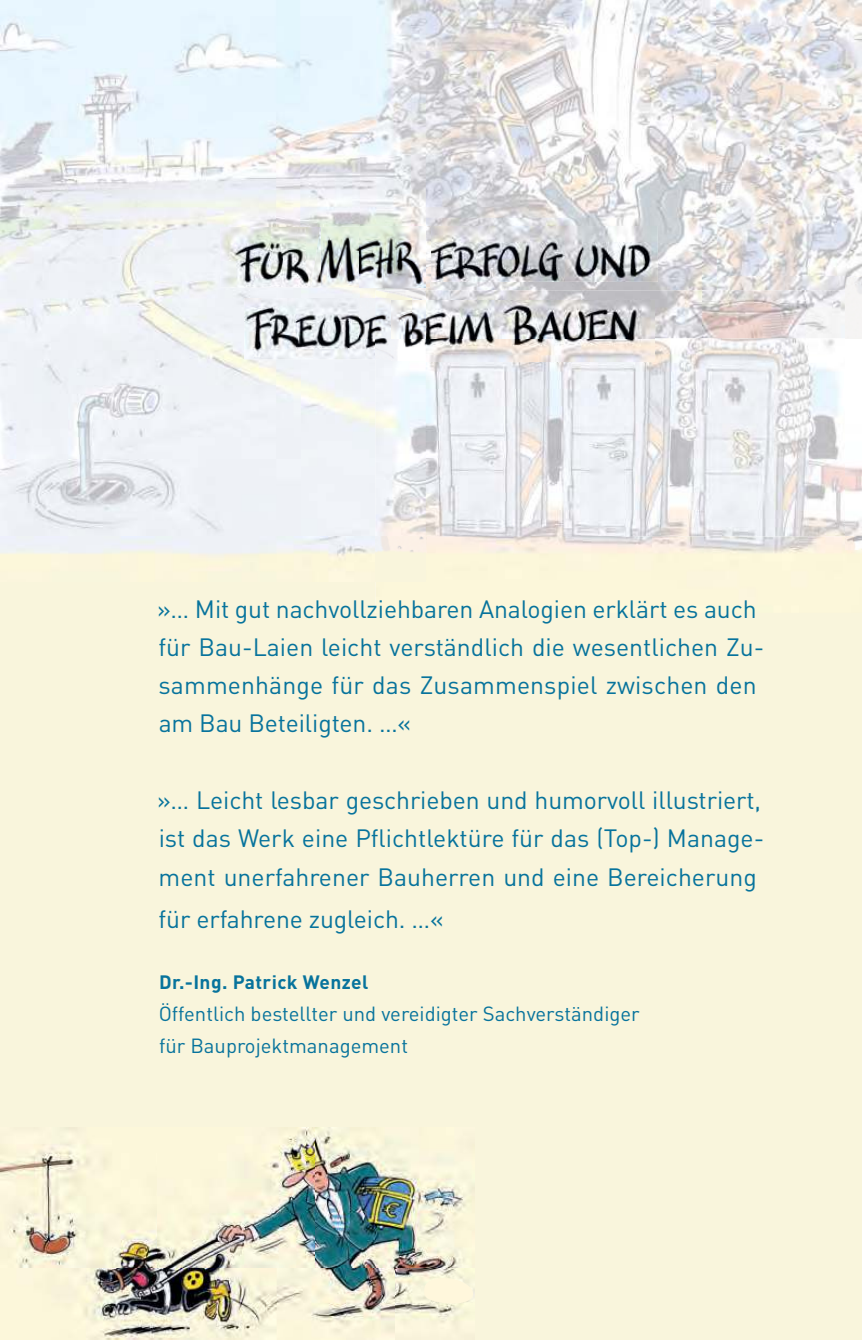
<style>
.page{position:relative;width:862px;height:1340px;background:#fff}
.page>*{position:absolute;margin:0;border:0;box-sizing:border-box;transform-origin:0 0}
.t1{font:24.75px/38.2px "DIN";color:#07739c}
.t2{font:20.25px/31.9px "DIN";color:#07739c}
.t3{font:700 19.12px "DIN";letter-spacing:.02em;color:#07739c}
</style>
<div class="page">
<img style="left:425px;top:0;width:436px;height:338px">
<img style="left:845px;top:277px;width:16px;height:13px">
<img style="left:425px;top:361px;width:210px;height:175px">
<img style="left:635px;top:338px;width:226px;height:198px">
<img style="left:0;top:0;width:375px;height:536px">
<img style="left:360px;top:0;width:65px;height:298px">
<img style="left:375px;top:359px;width:50px;height:177px">
<img style="left:375px;top:290px;width:50px;height:10px">
<img style="left:0;top:1339px;width:470px;height:1px">
<img style="left:375px;top:536px;width:486px;height:77px">
<img style="left:845px;top:536px;width:16px;height:13px">
<img style="left:0;top:536px;width:425px;height:45px">
<img style="left:0;top:1127px;width:474px;height:212px">
<svg style="left:421px;top:1276px;width:53px;height:28px"></svg>
<img style="left:426px;top:226px;width:231px;height:56px">
<img style="left:244px;top:298px;width:131px;height:61px">
<img style="left:360px;top:298px;width:51px;height:40px">
<img style="left:375px;top:338px;width:16px;height:21px">
<img style="left:391px;top:300px;width:262px;height:61px">
<img style="left:220px;top:227px;width:210px;height:60px">
<img style="left:426px;top:227px;width:4px;height:55px">
<img style="left:311px;top:227px;width:9px;height:60px">
<p class="t1" style="left:157px;top:590px;width:608px">»… Mit gut nachvollziehbaren Analogien erklärt es auch für Bau-Laien leicht verständlich die wesentlichen Zu&shy;sammenhänge für das Zusammenspiel zwischen den am Bau Beteiligten. …«</p>
<p class="t1" style="left:157px;top:781px;width:608px">»… Leicht lesbar geschrieben und humorvoll illustriert, ist das Werk eine Pflichtlektüre für das (Top-) Manage&shy;ment unerfahrener Bauherren und eine Bereicherung</p>
<p class="t1" style="left:158px;top:901px;width:286px">für erfahrene zugleich. …«</p>
<p class="t3" style="left:159px;top:971px;width:210px">Dr.-Ing. Patrick Wenzel</p>
<p class="t2" style="left:159px;top:998px;width:482px">Öffentlich bestellter und vereidigter Sachverständiger für Bauprojektmanagement</p>
</div>
